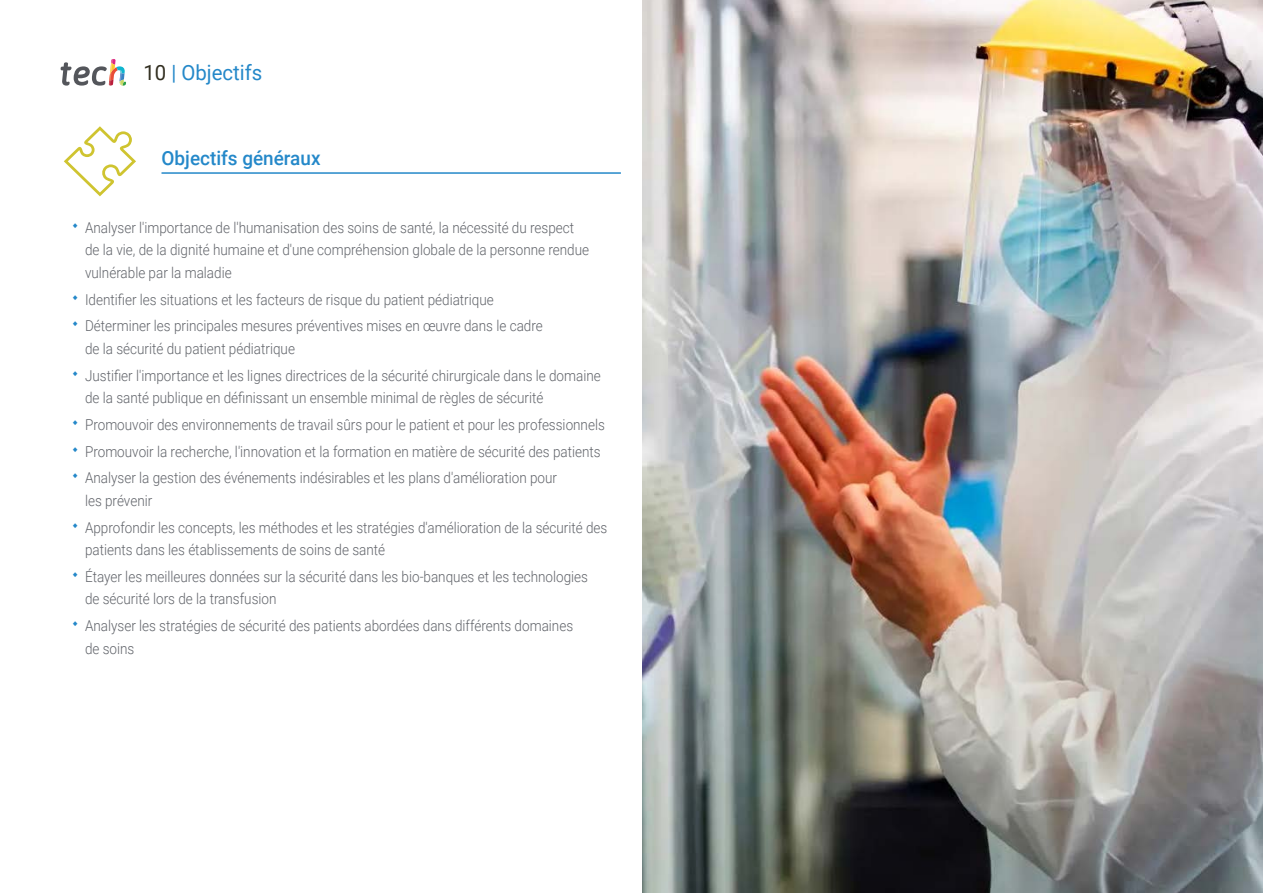
<style>
.page{position:relative;width:1263px;height:893px;background:#fff}
.page>*{position:absolute;margin:0;border:0;box-sizing:border-box;transform-origin:0 0}
.t1{font:21px "Roboto";color:#2488c9}
.t2{font:500 19.5px "Roboto";color:#2488c9}
.t3{font:300 15px/26.7px "Roboto";color:#61646a;scale:.9 1}
.s1{color:#312e20}
</style>
<div class="page">
<hr style="left:162px;top:173px;width:459px;height:1px;background:#2488c9">
<svg style="left:64px;top:126px;width:72px;height:70px"></svg>
<svg style="left:61px;top:59px;width:65px;height:27px"></svg>
<img style="left:642px;top:0;width:621px;height:893px">
<h1 class="t1" style="left:144px;top:57px;width:120px"><span class="s1">10</span> | Objectifs</h1>
<h2 class="t2" style="left:162px;top:144px;width:160px">Objectifs généraux</h2>
<p class="t3" style="left:85px;top:216px;width:562px;line-height:22.5px">Analyser l'importance de l'humanisation des soins de santé, la nécessité du respect de la vie, de la dignité humaine et d'une compréhension globale de la personne rendue vulnérable par la maladie</p>
<p class="t3" style="left:85px;top:285px;width:510px">Identifier les situations et les facteurs de risque du patient pédiatrique<br>Déterminer les principales mesures préventives mises en œuvre dans le cadre</p>
<p class="t3" style="left:85px;top:335px;width:575px">de la sécurité du patient pédiatrique<br>Justifier l'importance et les lignes directrices de la sécurité chirurgicale dans le domaine</p>
<p class="t3" style="left:85px;top:384px;width:579px">de la santé publique en définissant un ensemble minimal de règles de sécurité Promouvoir des environnements de travail sûrs pour le patient et pour les professionnels Promouvoir la recherche, l'innovation et la formation en matière de sécurité des patients Analyser la gestion des événements indésirables et les plans d'amélioration pour</p>
<p class="t3" style="left:85px;top:487px;width:582px">les prévenir<br>Approfondir les concepts, les méthodes et les stratégies d'amélioration de la sécurité des</p>
<p class="t3" style="left:85px;top:536px;width:560px">patients dans les établissements de soins de santé<br>Étayer les meilleures données sur la sécurité dans les bio-banques et les technologies</p>
<p class="t3" style="left:85px;top:585px;width:544px">de sécurité lors de la transfusion<br>Analyser les stratégies de sécurité des patients abordées dans différents domaines</p>
<p class="t3" style="left:85px;top:634px;width:56px">de soins</p>
</div>
